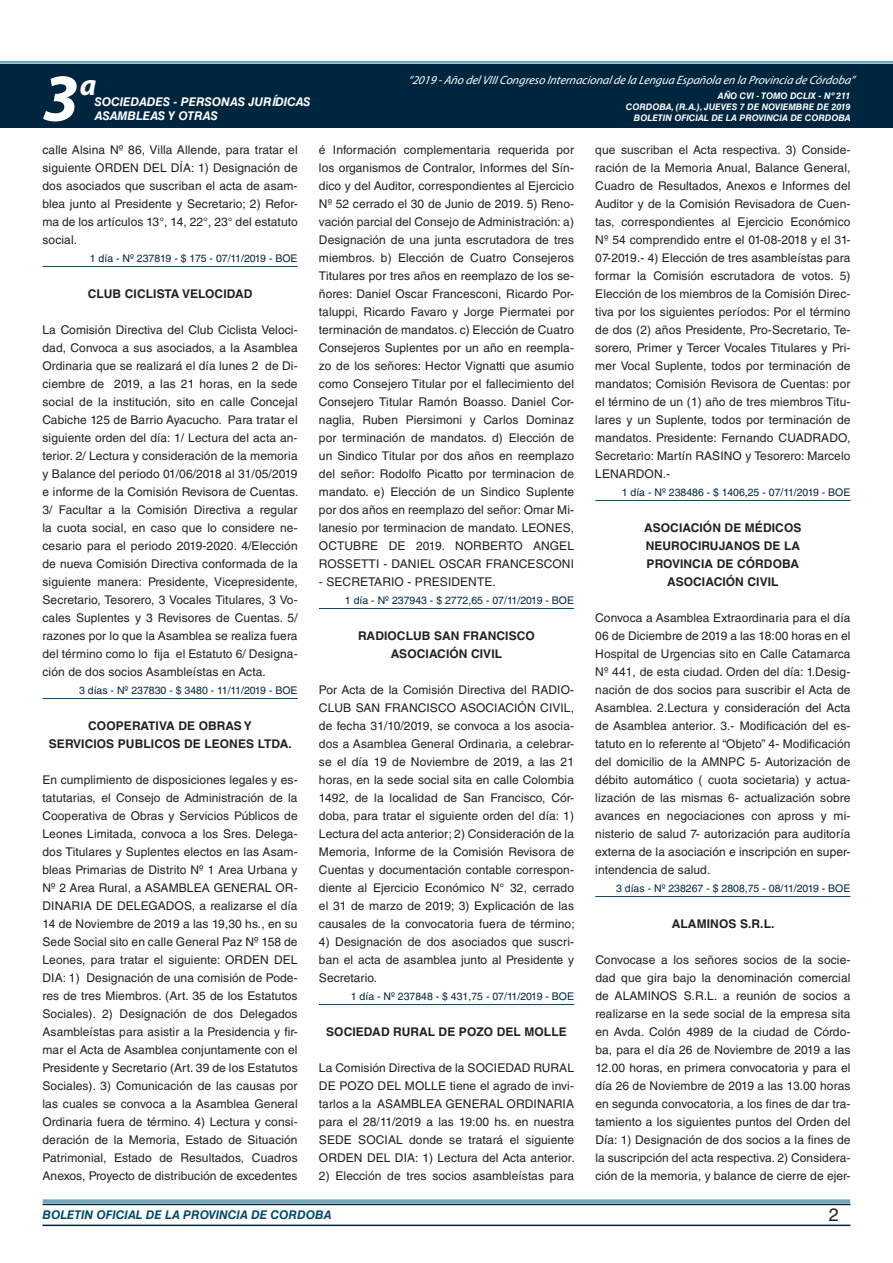
<style>
.page{position:relative;width:893px;height:1263px;background:#fff}
.page>*{position:absolute;margin:0;border:0;box-sizing:border-box;transform-origin:0 0}
.t1{font:italic 700 67.5px "Myriad Pro";color:#fff}
.t2{font:italic 700 30px "Myriad Pro";color:#fff}
.t3{font:18px "Helvetica LT Std";color:#231f20}
.t4{font:12px/18px "Helvetica LT Std";letter-spacing:.01em;color:#231f20;text-align:justify}
.t5{font:700 12px/18px "Helvetica LT Std";letter-spacing:.01em;color:#231f20;text-align:center}
.t6{font:italic 12px "Myriad Pro";color:#fff}
.t7{font:italic 700 12px "Helvetica LT Std";color:#fff}
.t8{font:italic 700 12px "Helvetica LT Std";color:#004b6c}
.t9{font:10.5px "Helvetica LT Std";color:#00263f}
.t10{font:italic 700 9px/10.8px "Helvetica LT Std";color:#fff;text-align:right}
</style>
<div class="page">
<div style="left:0;top:61px;width:893px;height:6px;background:#fff;opacity:.75"></div>
<div style="left:0;top:64px;width:893px;height:64px;background:#00263f"></div>
<hr style="left:43px;top:1224px;width:807px;height:2px;background:#00263f">
<div style="left:42px;top:1198px;width:809px;height:8px;background:#fff;opacity:.75"></div>
<hr style="left:43px;top:266px;width:255px;height:1px;background:#004b6c">
<hr style="left:43px;top:698px;width:255px;height:1px;background:#004b6c">
<hr style="left:319px;top:608px;width:255px;height:1px;background:#004b6c">
<hr style="left:319px;top:1004px;width:255px;height:1px;background:#004b6c">
<hr style="left:595px;top:500px;width:255px;height:1px;background:#004b6c">
<hr style="left:595px;top:896px;width:255px;height:1px;background:#004b6c">
<h2 class="t2" style="left:80px;top:66px;width:18px">a</h2>
<p class="t6" style="left:408px;top:72px;width:448px">“2019 -Año delVIIICongreso Internacionalde la Lengua Esp añola en la Provincia de Córdoba”</p>
<h1 class="t1" style="left:43px;top:54px;width:38px">3</h1>
<p class="t10" style="left:626px;top:91px;width:226px">AÑO CVI - TOMO DCLIX - Nº 211<br>CORDOBA, (R.A.), JUEVES 7 DE NOVIEMBRE DE 2019<br>BOLETIN OFICIAL DE LA PROVINCIA DE CORDOBA</p>
<p class="t7" style="left:95px;top:94px;width:217px">SOCIEDADES - PERSONAS JURÍDICAS</p>
<p class="t7" style="left:95px;top:109px;width:125px">ASAMBLEAS Y OTRAS</p>
<p class="t4" style="left:43px;top:141px;width:257px">calle Alsina Nº 86, Villa Allende, para tratar el siguiente ORDEN DEL DÍA: 1) Designación de dos asociados que suscriban el acta de asam&shy;blea junto al Presidente y Secretario; 2) Refor&shy;ma de los artículos 13°, 14, 22°, 23° del estatuto social.</p>
<p class="t9" style="left:90px;top:252px;width:209px">1 día - Nº 237819 - $ 175 - 07/11/2019 - BOE</p>
<p class="t5" style="left:88px;top:284px;width:18px">CLUB</p>
<p class="t5" style="left:125px;top:284px;width:17px">CICLISTA</p>
<p class="t5" style="left:182px;top:284px;width:17px">VELOCIDAD</p>
<p class="t4" style="left:43px;top:321px;width:257px">La Comisión Directiva del Club Ciclista Veloci&shy;dad, Convoca a sus asociados, a la Asamblea Ordinaria que se realizará el día lunes 2 de Di&shy;ciembre de 2019, a las 21 horas, en la sede social de la institución, sito en calle Concejal Cabiche 125 de Barrio Ayacucho. Para tratar el siguiente orden del día: 1/ Lectura del acta an&shy;terior. 2/ Lectura y consideración de la memoria y Balance del periodo 01/06/2018 al 31/05/2019 e informe de la Comisión Revisora de Cuentas.<br>3/ Facultar a la Comisión Directiva a regular la cuota social, en caso que lo considere ne&shy;cesario para el periodo 2019-2020. 4/Elección de nueva Comisión Directiva conformada de la siguiente manera: Presidente, Vicepresidente, Secretario, Tesorero, 3 Vocales Titulares, 3 Vo&shy;cales Suplentes y 3 Revisores de Cuentas. 5/ razones por lo que la Asamblea se realiza fuera del término como lo fija el Estatuto 6/ Designa&shy;ción de dos socios Asambleístas en Acta.</p>
<p class="t9" style="left:79px;top:684px;width:220px">3 días - Nº 237830 - $ 3480 - 11/11/2019 - BOE</p>
<p class="t5" style="left:49px;top:716px;width:245px">COOPERATIVA DE OBRAS Y<br>SERVICIOS PUBLICOS DE LEONES LTDA.</p>
<p class="t4" style="left:43px;top:771px;width:257px">En cumplimiento de disposiciones legales y es&shy;tatutarias, el Consejo de Administración de la Cooperativa de Obras y Servicios Públicos de Leones Limitada, convoca a los Sres. Delega&shy;dos Titulares y Suplentes electos en las Asam&shy;bleas Primarias de Distrito Nº 1 Area Urbana y Nº 2 Area Rural, a ASAMBLEA GENERAL OR-DINARIA DE DELEGADOS, a realizarse el día 14 de Noviembre de 2019 a las 19,30 hs., en su Sede Social sito en calle General Paz Nº 158 de Leones, para tratar el siguiente: ORDEN DEL DIA: 1) Designación de una comisión de Pode&shy;res de tres Miembros. (Art. 35 de los Estatutos Sociales). 2) Designación de dos Delegados Asambleístas para asistir a la Presidencia y fir&shy;mar el Acta de Asamblea conjuntamente con el Presidente y Secretario (Art. 39 de los Estatutos Sociales). 3) Comunicación de las causas por las cuales se convoca a la Asamblea General Ordinaria fuera de término. 4) Lectura y consi&shy;deración de la Memoria, Estado de Situación Patrimonial, Estado de Resultados, Cuadros Anexos, Proyecto de distribución de excedentes</p>
<p class="t4" style="left:319px;top:141px;width:257px">é Información complementaria requerida por los organismos de Contralor, Informes del Sín&shy;dico y del Auditor, correspondientes al Ejercicio Nº 52 cerrado el 30 de Junio de 2019. 5) Reno&shy;vación parcial del Consejo de Administración: a)<br>Designación de una junta escrutadora de tres miembros. b) Elección de Cuatro Consejeros Titulares por tres años en reemplazo de los se&shy;ñores: Daniel Oscar Francesconi, Ricardo Por&shy;taluppi, Ricardo Favaro y Jorge Piermatei por terminación de mandatos. c) Elección de Cuatro Consejeros Suplentes por un año en reempla&shy;zo de los señores: Hector Vignatti que asumio como Consejero Titular por el fallecimiento del Consejero Titular Ramón Boasso. Daniel Cor&shy;naglia, Ruben Piersimoni y Carlos Dominaz por terminación de mandatos. d) Elección de un Sindico Titular por dos años en reemplazo del señor: Rodolfo Picatto por terminacion de mandato. e) Elección de un Sindico Suplente por dos años en reemplazo del señor: Omar Mi&shy;lanesio por terminacion de mandato. LEONES, OCTUBRE DE 2019. NORBERTO ANGEL ROSSETTI - DANIEL OSCAR FRANCESCONI</p>
<p class="t4" style="left:319px;top:573px;width:178px">- SECRETARIO - PRESIDENTE.</p>
<p class="t9" style="left:345px;top:594px;width:231px">1 día - Nº 237943 - $ 2772,65 - 07/11/2019 - BOE</p>
<p class="t5" style="left:358px;top:626px;width:178px">RADIOCLUB SAN FRANCISCO<br>ASOCIACIÓN CIVIL</p>
<p class="t4" style="left:319px;top:681px;width:257px">Por Acta de la Comisión Directiva del RADIO-CLUB SAN FRANCISCO ASOCIACIÓN CIVIL, de fecha 31/10/2019, se convoca a los asocia&shy;dos a Asamblea General Ordinaria, a celebrar&shy;se el día 19 de Noviembre de 2019, a las 21 horas, en la sede social sita en calle Colombia 1492, de la localidad de San Francisco, Cór&shy;doba, para tratar el siguiente orden del día: 1)<br>Lectura del acta anterior; 2) Consideración de la Memoria, Informe de la Comisión Revisora de Cuentas y documentación contable correspon&shy;diente al Ejercicio Económico N° 32, cerrado el 31 de marzo de 2019; 3) Explicación de las causales de la convocatoria fuera de término;</p>
<p class="t4" style="left:319px;top:933px;width:257px">4) Designación de dos asociados que suscri&shy;ban el acta de asamblea junto al Presidente y Secretario.</p>
<p class="t9" style="left:351px;top:990px;width:225px">1 día - Nº 237848 - $ 431,75 - 07/11/2019 - BOE</p>
<p class="t5" style="left:326px;top:1022px;width:242px">SOCIEDAD RURAL DE POZO DEL MOLLE</p>
<p class="t4" style="left:319px;top:1059px;width:257px">La Comisión Directiva de la SOCIEDAD RURAL DE POZO DEL MOLLE tiene el agrado de invi&shy;tarlos a la ASAMBLEA GENERAL ORDINARIA para el 28/11/2019 a las 19:00 hs. en nuestra SEDE SOCIAL donde se tratará el siguiente ORDEN DEL DIA: 1) Lectura del Acta anterior.</p>
<p class="t4" style="left:319px;top:1167px;width:257px">2) Elección de tres socios asambleístas para</p>
<p class="t4" style="left:595px;top:141px;width:257px">que suscriban el Acta respectiva. 3) Conside&shy;ración de la Memoria Anual, Balance General, Cuadro de Resultados, Anexos e Informes del Auditor y de la Comisión Revisadora de Cuen&shy;tas, correspondientes al Ejercicio Económico Nº 54 comprendido entre el 01-08-2018 y el 31- 07-2019.- 4) Elección de tres asambleístas para formar la Comisión escrutadora de votos. 5)<br>Elección de los miembros de la Comisión Direc&shy;tiva por los siguientes períodos: Por el término de dos (2) años Presidente, Pro-Secretario, Te&shy;sorero, Primer y Tercer Vocales Titulares y Pri&shy;mer Vocal Suplente, todos por terminación de mandatos; Comisión Revisora de Cuentas: por el término de un (1) año de tres miembros Titu&shy;lares y un Suplente, todos por terminación de mandatos. Presidente: Fernando CUADRADO, Secretario: Martín RASINO y Tesorero: Marcelo LENARDON.-</p>
<p class="t9" style="left:622px;top:486px;width:230px">1 día - Nº 238486 - $ 1406,25 - 07/11/2019 - BOE</p>
<p class="t5" style="left:644px;top:518px;width:159px">ASOCIACIÓN DE MÉDICOS<br>NEUROCIRUJANOS DE LA<br>PROVINCIA DE CÓRDOBA<br>ASOCIACIÓN CIVIL</p>
<p class="t4" style="left:595px;top:609px;width:257px">Convoca a Asamblea Extraordinaria para el día 06 de Diciembre de 2019 a las 18:00 horas en el Hospital de Urgencias sito en Calle Catamarca Nº 441, de esta ciudad. Orden del día: 1.Desig&shy;nación de dos socios para suscribir el Acta de Asamblea. 2.Lectura y consideración del Acta de Asamblea anterior. 3.- Modificación del es&shy;tatuto en lo referente al “Objeto” 4- Modificación del domicilio de la AMNPC 5- Autorización de débito automático ( cuota societaria) y actua&shy;lización de las mismas 6- actualización sobre avances en negociaciones con apross y mi&shy;nisterio de salud 7- autorización para auditoría externa de la asociación e inscripción en super&shy;intendencia de salud.</p>
<p class="t9" style="left:616px;top:882px;width:236px">3 días - Nº 238267 - $ 2808,75 - 08/11/2019 - BOE</p>
<p class="t5" style="left:672px;top:914px;width:104px">ALAMINOS S.R.L.</p>
<p class="t4" style="left:595px;top:951px;width:257px">Convocase a los señores socios de la socie&shy;dad que gira bajo la denominación comercial de ALAMINOS S.R.L. a reunión de socios a realizarse en la sede social de la empresa sita en Avda. Colón 4989 de la ciudad de Córdo&shy;ba, para el día 26 de Noviembre de 2019 a las 12.00 horas, en primera convocatoria y para el día 26 de Noviembre de 2019 a las 13.00 horas en segunda convocatoria, a los fines de dar tra&shy;tamiento a los siguientes puntos del Orden del Día: 1) Designación de dos socios a la fines de la suscripción del acta respectiva. 2) Considera&shy;ción de la memoria, y balance de cierre de ejer-</p>
<p class="t8" style="left:43px;top:1208px;width:290px">BOLETIN OFICIAL DE LA PROVINCIA DE CORDOBA</p>
<h3 class="t3" style="left:829px;top:1204px;width:12px">2</h3>
</div>
